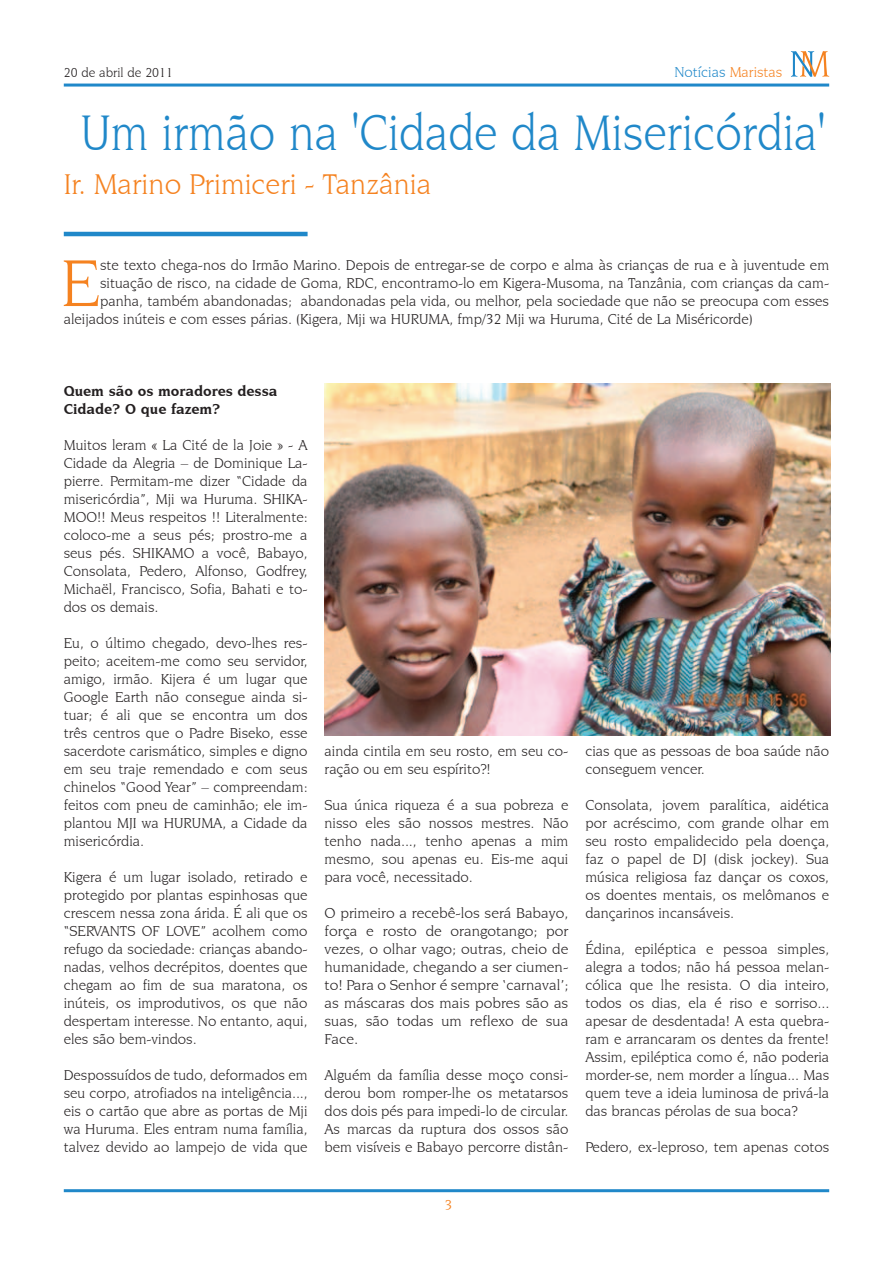
<style>
.page{position:relative;width:893px;height:1263px;background:#fff}
.page>*{position:absolute;margin:0;border:0;box-sizing:border-box;transform-origin:0 0}
.t1{font:70.2px "Novarese IT Cby BT";color:#f58220}
.t2{font:52.5px "Novarese IT Cby BT";color:#2088c9;scale:.91 1}
.t3{font:30px "Novarese IT Cby BT";color:#f58220}
.t4{font:15px/18px "Novarese IT Cby BT";color:#231f20;text-align:justify}
.t5{font:15px/18px "Novarese IT Cby BT";color:#231f20;text-align:justify;scale:1.04 1}
.t6{font:700 15px/18px "Novarese IT Cby BT";color:#231f20}
.t7{font:15px "Novarese IT Cby BT";color:#2088c9}
.t8{font:15px "Novarese IT Cby BT";color:#f58220}
.t9{font:13.5px "Novarese IT Cby BT";color:#231f20}
.s1{color:#f58220}
</style>
<div class="page">
<hr style="left:64px;top:1189px;width:765px;height:3px;background:#2088c9">
<hr style="left:64px;top:84px;width:765px;height:3px;background:#2088c9">
<svg style="left:791px;top:51px;width:38px;height:26px"></svg>
<hr style="left:64px;top:232px;width:244px;height:4px;background:#2088c9">
<img style="left:325px;top:384px;width:505px;height:352px">
<p class="t9" style="left:64px;top:64px;width:111px">20 de abril de 2011</p>
<p class="t7" style="left:674px;top:63px;width:110px">Notícias <span class="s1">Maristas</span></p>
<h2 class="t2" style="left:81px;top:102px;width:820px">Um irmão na 'Cidade da Misericórdia'</h2>
<h3 class="t3" style="left:64px;top:167px;width:369px">Ir. Marino Primiceri - Tanzânia</h3>
<h1 class="t1" style="left:61px;top:241px;width:41px">E</h1>
<p class="t4" style="left:100px;top:256px;width:730px">ste texto chega-nos do Irmão Marino. Depois de entregar-se de corpo e alma às crianças de rua e à juventude em</p>
<p class="t4" style="left:100px;top:274px;width:730px">situação de risco, na cidade de Goma, RDC, encontramo-lo em Kigera-Musoma, na Tanzânia, com crianças da cam-</p>
<p class="t4" style="left:100px;top:292px;width:730px">panha, também abandonadas; abandonadas pela vida, ou melhor, pela sociedade que não se preocupa com esses</p>
<p class="t4" style="left:64px;top:310px;width:690px">aleijados inúteis e com esses párias. (Kigera, Mji wa HURUMA, fmp/32 Mji wa Huruma, Cité de La Miséricorde)</p>
<p class="t6" style="left:64px;top:382px;width:215px">Quem são os moradores dessa<br>Cidade? O que fazem?</p>
<p class="t4" style="left:64px;top:436px;width:245px">Muitos leram « La Cité de la Joie » - A Cidade da Alegria – de Dominique La&shy;pierre. Permitam-me dizer “Cidade da misericórdia”, Mji wa Huruma. SHIKA-MOO!! Meus respeitos !! Literalmente: coloco-me a seus pés; prostro-me a seus pés. SHIKAMO a você, Babayo, Consolata, Pedero, Alfonso, Godfrey, Michaël, Francisco, Sofia, Bahati e to&shy;dos os demais.</p>
<p class="t4" style="left:64px;top:634px;width:245px">Eu, o último chegado, devo-lhes res&shy;peito; aceitem-me como seu servidor, amigo, irmão. Kijera é um lugar que Google Earth não consegue ainda si&shy;tuar; é ali que se encontra um dos três centros que o Padre Biseko, esse sacerdote carismático, simples e digno em seu traje remendado e com seus chinelos “Good Year” – compreendam: feitos com pneu de caminhão; ele im&shy;plantou MJI wa HURUMA, a Cidade da misericórdia.</p>
<p class="t4" style="left:64px;top:868px;width:245px">Kigera é um lugar isolado, retirado e protegido por plantas espinhosas que crescem nessa zona árida. É ali que os “SERVANTS OF LOVE” acolhem como refugo da sociedade: crianças abando&shy;nadas, velhos decrépitos, doentes que chegam ao fim de sua maratona, os inúteis, os improdutivos, os que não despertam interesse. No entanto, aqui, eles são bem-vindos.</p>
<p class="t4" style="left:64px;top:1066px;width:245px">Despossuídos de tudo, deformados em seu corpo, atrofiados na inteligência..., eis o cartão que abre as portas de Mji wa Huruma. Eles entram numa família, talvez devido ao lampejo de vida que</p>
<p class="t4" style="left:325px;top:742px;width:245px">ainda cintila em seu rosto, em seu co&shy;ração ou em seu espírito?!</p>
<p class="t4" style="left:325px;top:796px;width:245px">Sua única riqueza é a sua pobreza e nisso eles são nossos mestres. Não tenho nada..., tenho apenas a mim mesmo, sou apenas eu. Eis-me aqui para você, necessitado.</p>
<p class="t5" style="left:325px;top:904px;width:236px">O primeiro a recebê-los será Babayo, força e rosto de orangotango; por vezes, o olhar vago; outras, cheio de humanidade, chegando a ser ciumen&shy;to! Para o Senhor é sempre ‘carnaval’; as máscaras dos mais pobres são as suas, são todas um reflexo de sua Face.</p>
<p class="t4" style="left:325px;top:1066px;width:245px">Alguém da família desse moço consi&shy;derou bom romper-lhe os metatarsos dos dois pés para impedi-lo de circular.<br>As marcas da ruptura dos ossos são bem visíveis e Babayo percorre distân-</p>
<p class="t4" style="left:585px;top:742px;width:245px">cias que as pessoas de boa saúde não conseguem vencer.</p>
<p class="t4" style="left:585px;top:796px;width:245px">Consolata, jovem paralítica, aidética por acréscimo, com grande olhar em seu rosto empalidecido pela doença, faz o papel de DJ (disk jockey). Sua música religiosa faz dançar os coxos, os doentes mentais, os melômanos e dançarinos incansáveis.</p>
<p class="t4" style="left:585px;top:940px;width:245px">Édina, epiléptica e pessoa simples, alegra a todos; não há pessoa melan&shy;cólica que lhe resista. O dia inteiro, todos os dias, ela é riso e sorriso... apesar de desdentada! A esta quebra&shy;ram e arrancaram os dentes da frente!<br>Assim, epiléptica como é, não poderia morder-se, nem morder a língua... Mas quem teve a ideia luminosa de privá-la das brancas pérolas de sua boca?</p>
<p class="t4" style="left:585px;top:1138px;width:245px">Pedero, ex-leproso, tem apenas cotos</p>
<p class="t8" style="left:445px;top:1196px;width:9px">3</p>
</div>
